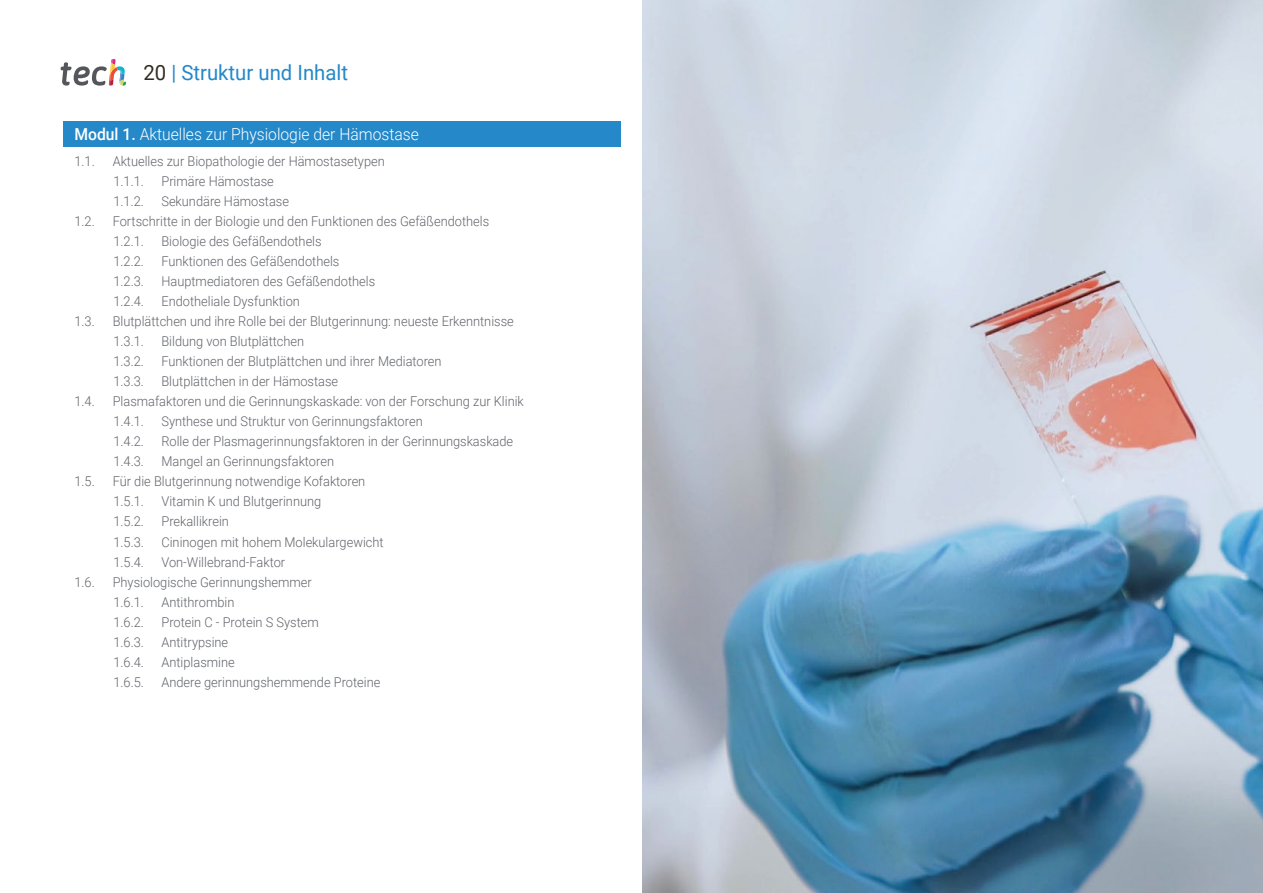
<style>
.page{position:relative;width:1263px;height:893px;background:#fff}
.page>*{position:absolute;margin:0;border:0;box-sizing:border-box;transform-origin:0 0}
.t1{font:21px "Roboto";color:#2488c9}
.t2{font:300 16.5px "Roboto";color:#fff;scale:.95 1}
.t3{font:300 13.5px/20px "Roboto";color:#61646a;scale:.95 1}
.s1{color:#312e20}
.s2{font-weight:500}
</style>
<div class="page">
<div style="left:63px;top:121px;width:558px;height:25px;background:#2488c9"></div>
<svg style="left:61px;top:59px;width:65px;height:27px"></svg>
<img style="left:642px;top:0;width:621px;height:893px">
<h1 class="t1" style="left:144px;top:57px;width:206px"><span class="s1">20</span> | Struktur und Inhalt</h1>
<p class="t2" style="left:74px;top:123px;width:364px"><span class="s2">Modul 1.</span> Aktuelles zur Physiologie der Hämostase</p>
<p class="t3" style="left:74px;top:151px;width:23px">1.1.</p>
<p class="t3" style="left:113px;top:151px;width:288px">Aktuelles zur Biopathologie der Hämostasetypen<br>1.1.1.</p>
<p class="t3" style="left:161px;top:171px;width:120px">Primäre Hämostase</p>
<p class="t3" style="left:113px;top:191px;width:34px">1.1.2.</p>
<p class="t3" style="left:161px;top:191px;width:136px">Sekundäre Hämostase</p>
<p class="t3" style="left:74px;top:211px;width:23px">1.2.</p>
<p class="t3" style="left:113px;top:211px;width:398px">Fortschritte in der Biologie und den Funktionen des Gefäßendothels<br>1.2.1.</p>
<p class="t3" style="left:161px;top:231px;width:170px">Biologie des Gefäßendothels</p>
<p class="t3" style="left:113px;top:251px;width:34px">1.2.2.</p>
<p class="t3" style="left:161px;top:251px;width:189px">Funktionen des Gefäßendothels</p>
<p class="t3" style="left:113px;top:271px;width:34px">1.2.3.</p>
<p class="t3" style="left:161px;top:271px;width:227px">Hauptmediatoren des Gefäßendothels</p>
<p class="t3" style="left:113px;top:291px;width:34px">1.2.4.</p>
<p class="t3" style="left:161px;top:291px;width:147px">Endotheliale Dysfunktion</p>
<p class="t3" style="left:74px;top:311px;width:23px">1.3.</p>
<p class="t3" style="left:113px;top:311px;width:424px">Blutplättchen und ihre Rolle bei der Blutgerinnung: neueste Erkenntnisse<br>1.3.1.</p>
<p class="t3" style="left:161px;top:331px;width:152px">Bildung von Blutplättchen</p>
<p class="t3" style="left:113px;top:351px;width:34px">1.3.2.</p>
<p class="t3" style="left:161px;top:351px;width:296px">Funktionen der Blutplättchen und ihrer Mediatoren</p>
<p class="t3" style="left:113px;top:371px;width:34px">1.3.3.</p>
<p class="t3" style="left:161px;top:371px;width:188px">Blutplättchen in der Hämostase</p>
<p class="t3" style="left:74px;top:391px;width:23px">1.4.</p>
<p class="t3" style="left:113px;top:391px;width:434px">Plasmafaktoren und die Gerinnungskaskade: von der Forschung zur Klinik<br>1.4.1.</p>
<p class="t3" style="left:161px;top:411px;width:276px">Synthese und Struktur von Gerinnungsfaktoren</p>
<p class="t3" style="left:113px;top:431px;width:34px">1.4.2.</p>
<p class="t3" style="left:161px;top:431px;width:372px">Rolle der Plasmagerinnungsfaktoren in der Gerinnungskaskade</p>
<p class="t3" style="left:113px;top:451px;width:34px">1.4.3.</p>
<p class="t3" style="left:161px;top:451px;width:183px">Mangel an Gerinnungsfaktoren</p>
<p class="t3" style="left:74px;top:471px;width:23px">1.5.</p>
<p class="t3" style="left:113px;top:471px;width:267px">Für die Blutgerinnung notwendige Kofaktoren<br>1.5.1.</p>
<p class="t3" style="left:161px;top:491px;width:170px">Vitamin K und Blutgerinnung</p>
<p class="t3" style="left:113px;top:511px;width:34px">1.5.2.</p>
<p class="t3" style="left:161px;top:511px;width:73px">Prekallikrein</p>
<p class="t3" style="left:113px;top:531px;width:34px">1.5.3.</p>
<p class="t3" style="left:161px;top:531px;width:235px">Cininogen mit hohem Molekulargewicht</p>
<p class="t3" style="left:113px;top:551px;width:34px">1.5.4.</p>
<p class="t3" style="left:161px;top:551px;width:132px">Von-Willebrand-Faktor</p>
<p class="t3" style="left:74px;top:571px;width:23px">1.6.</p>
<p class="t3" style="left:113px;top:571px;width:211px">Physiologische Gerinnungshemmer<br>1.6.1.</p>
<p class="t3" style="left:161px;top:591px;width:78px">Antithrombin</p>
<p class="t3" style="left:113px;top:611px;width:34px">1.6.2.</p>
<p class="t3" style="left:161px;top:611px;width:167px">Protein C - Protein S System</p>
<p class="t3" style="left:113px;top:631px;width:34px">1.6.3.</p>
<p class="t3" style="left:161px;top:631px;width:72px">Antitrypsine</p>
<p class="t3" style="left:113px;top:651px;width:34px">1.6.4.</p>
<p class="t3" style="left:161px;top:651px;width:79px">Antiplasmine</p>
<p class="t3" style="left:113px;top:671px;width:34px">1.6.5.</p>
<p class="t3" style="left:161px;top:671px;width:232px">Andere gerinnungshemmende Proteine</p>
</div>
